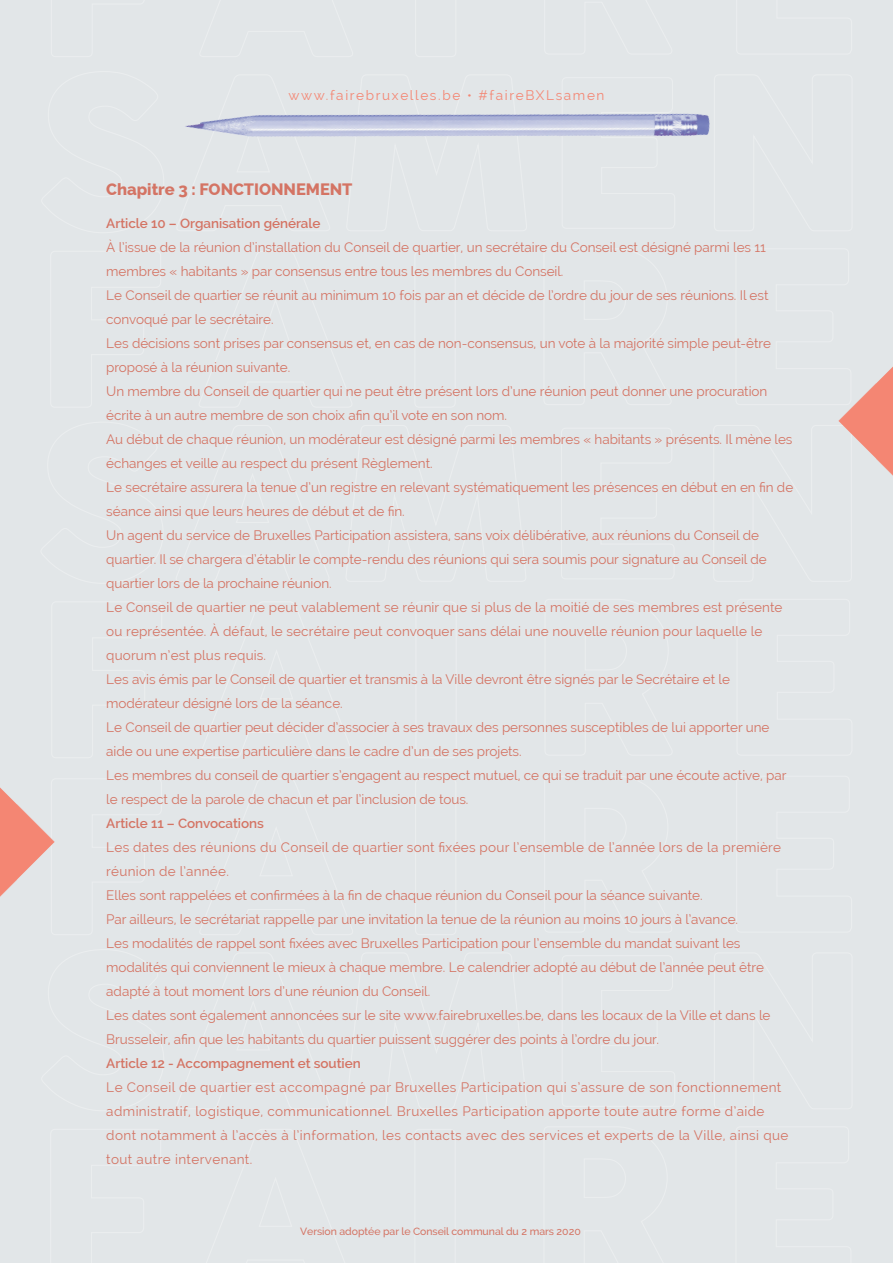
<style>
.page{position:relative;width:893px;height:1263px;background:#e2e6e8}
.page>*{position:absolute;margin:0;border:0;box-sizing:border-box;transform-origin:0 0}
.t1{font:800 16.5px "Raleway";letter-spacing:-.005em;color:#d47464}
.t2{font:13.5px/24px "Raleway";letter-spacing:-.005em;color:#d47464}
.t3{font:13.5px/24px "Raleway";letter-spacing:.03em;color:#d47464}
.t4{font:600 13.5px "Raleway";letter-spacing:-.005em;color:#d47464}
.t5{font:13.5px "Raleway";letter-spacing:.12em;color:#f48673}
.t6{font:500 10.5px "Raleway";letter-spacing:-.005em;color:#d47464}
</style>
<div class="page">
<svg style="left:838px;top:366px;width:55px;height:110px"></svg>
<svg style="left:0;top:787px;width:55px;height:110px"></svg>
<img style="left:185px;top:113px;width:525px;height:24px">
<p class="t5" style="left:288px;top:87px;width:317px">www.fairebruxelles.be • #faireBXLsamen</p>
<p class="t1" style="left:106px;top:180px;width:248px">Chapitre 3 : FONCTIONNEMENT</p>
<p class="t4" style="left:106px;top:215px;width:216px">Article 10 – Organisation générale</p>
<p class="t2" style="left:106px;top:235px;width:688px">À l’issue de la réunion d’installation du Conseil de quartier, un secrétaire du Conseil est désigné parmi les 11 membres « habitants » par consensus entre tous les membres du Conseil.<br>Le Conseil de quartier se réunit au minimum 10 fois par an et décide de l’ordre du jour de ses réunions. Il est convoqué par le secrétaire.<br>Les décisions sont prises par consensus et, en cas de non-consensus, un vote à la majorité simple peut-être proposé à la réunion suivante.<br>Un membre du Conseil de quartier qui ne peut être présent lors d’une réunion peut donner une procuration écrite à un autre membre de son choix afin qu’il vote en son nom.<br>Au début de chaque réunion, un modérateur est désigné parmi les membres « habitants » présents. Il mène les échanges et veille au respect du présent Règlement.<br>Le secrétaire assurera la tenue d’un registre en relevant systématiquement les présences en début en en fin de séance ainsi que leurs heures de début et de fin.<br>Un agent du service de Bruxelles Participation assistera, sans voix délibérative, aux réunions du Conseil de quartier. Il se chargera d’établir le compte-rendu des réunions qui sera soumis pour signature au Conseil de quartier lors de la prochaine réunion.<br>Le Conseil de quartier ne peut valablement se réunir que si plus de la moitié de ses membres est présente ou représentée. À défaut, le secrétaire peut convoquer sans délai une nouvelle réunion pour laquelle le quorum n’est plus requis.<br>Les avis émis par le Conseil de quartier et transmis à la Ville devront être signés par le Secrétaire et le modérateur désigné lors de la séance.<br>Le Conseil de quartier peut décider d’associer à ses travaux des personnes susceptibles de lui apporter une aide ou une expertise particulière dans le cadre d’un de ses projets.<br>Les membres du conseil de quartier s’engagent au respect mutuel, ce qui se traduit par une écoute active, par le respect de la parole de chacun et par l’inclusion de tous.</p>
<p class="t4" style="left:106px;top:815px;width:159px">Article 11 – Convocations</p>
<p class="t2" style="left:106px;top:835px;width:676px">Les dates des réunions du Conseil de quartier sont fixées pour l’ensemble de l’année lors de la première réunion de l’année.<br>Elles sont rappelées et confirmées à la fin de chaque réunion du Conseil pour la séance suivante.<br>Par ailleurs, le secrétariat rappelle par une invitation la tenue de la réunion au moins 10 jours à l’avance.<br>Les modalités de rappel sont fixées avec Bruxelles Participation pour l’ensemble du mandat suivant les modalités qui conviennent le mieux à chaque membre. Le calendrier adopté au début de l’année peut être adapté à tout moment lors d’une réunion du Conseil.<br>Les dates sont également annoncées sur le site www.fairebruxelles.be, dans les locaux de la Ville et dans le Brusseleir, afin que les habitants du quartier puissent suggérer des points à l’ordre du jour.</p>
<p class="t4" style="left:106px;top:1055px;width:256px">Article 12 - Accompagnement et soutien</p>
<p class="t3" style="left:106px;top:1075px;width:684px">Le Conseil de quartier est accompagné par Bruxelles Participation qui s’assure de son fonctionnement administratif, logistique, communicationnel. Bruxelles Participation apporte toute autre forme d’aide dont notamment à l’accès à l’information, les contacts avec des services et experts de la Ville, ainsi que tout autre intervenant.</p>
<p class="t6" style="left:300px;top:1225px;width:282px">Version adoptée par le Conseil communal du 2 mars 2020</p>
</div>
